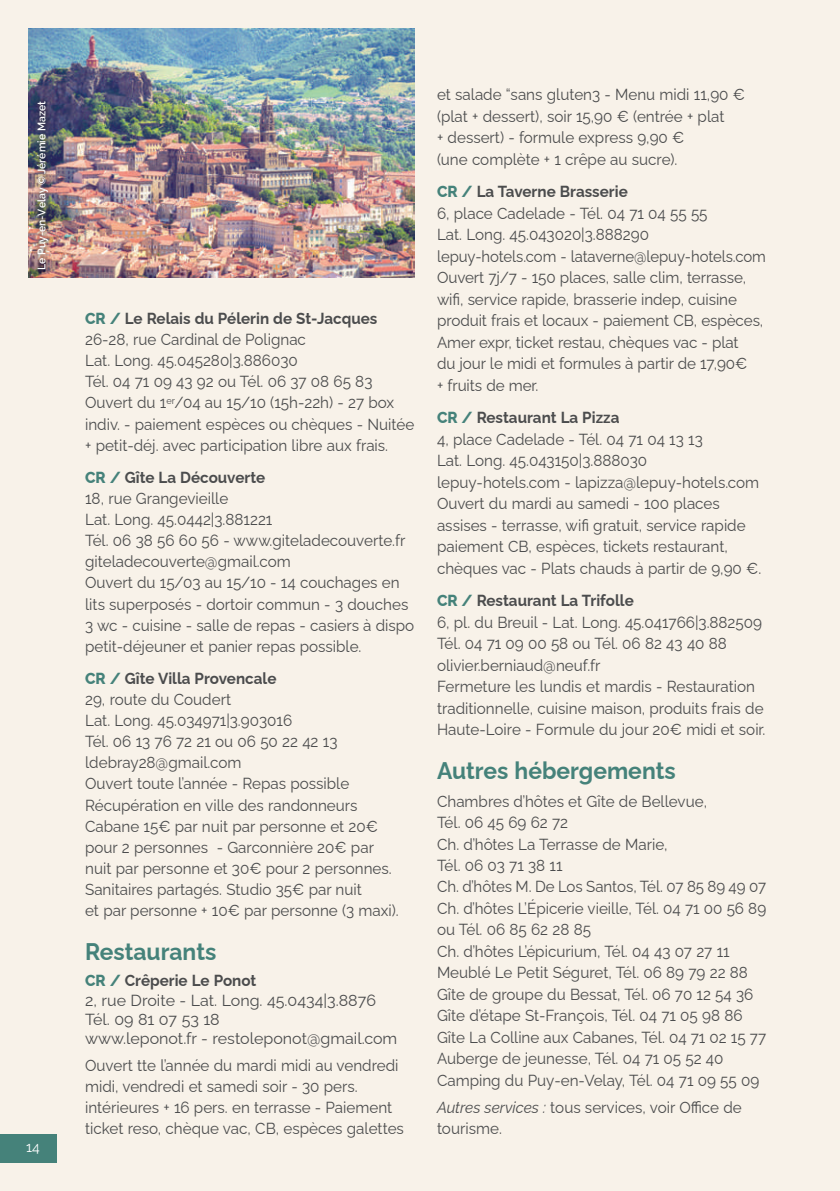
<style>
.page{position:relative;width:840px;height:1191px;background:#fff}
.page>*{position:absolute;margin:0;border:0;box-sizing:border-box;transform-origin:0 0}
.t1{font:700 24px "Raleway";color:#45827a;scale:.95 1}
.t2{font:16px/21.4px "Raleway";color:#4b4c4d;scale:.95 1}
.t3{font:16px/19.2px "Raleway";color:#4b4c4d}
.t4{font:14px "Raleway";color:#fff}
.t5{font:600 11px "Raleway";color:#fff;scale:.95 1}
.s1{font-weight:800;color:#45827a}
.s2{font-weight:700}
.s3{font-style:italic}
</style>
<div class="page">
<div style="left:0;top:0;width:839px;height:1191px;background:#f8f2e9"></div>
<div style="left:0;top:1134px;width:57px;height:28px;background:#45827a"></div>
<img style="left:28px;top:28px;width:386px;height:250px">
<img style="left:32px;top:96px;width:21px;height:179px">
<p class="t5" style="left:35px;top:270px;width:179px;rotate:-90deg">Le Puy-en-Velay © Jérémie Mazet</p>
<p class="t4" style="left:26px;top:1135px;width:15px">14</p>
<p class="t2" style="left:85px;top:306px;width:348px"><span class="s1">CR /</span> <span class="s2">Le Relais du Pélerin de St-Jacques </span>26-28, rue Cardinal de Polignac<br>Lat. Long. 45.045280|3.886030<br>Tél. 04 71 09 43 92 ou Tél. 06 37 08 65 83<br>Ouvert du 1<sup>er</sup>/04 au 15/10 (15h-22h) - 27 box indiv. - paiement espèces ou chèques - Nuitée + petit-déj. avec participation libre aux frais.</p>
<p class="t2" style="left:85px;top:465px;width:348px"><span class="s1">CR /</span> <span class="s2">Gîte La Découverte<br></span>18, rue Grangevieille<br>Lat. Long. 45.0442|3.881221<br>Tél. 06 38 56 60 56 - www.giteladecouverte.fr giteladecouverte@gmail.com<br>Ouvert du 15/03 au 15/10 - 14 couchages en lits superposés - dortoir commun - 3 douches 3 wc - cuisine - salle de repas - casiers à dispo petit-déjeuner et panier repas possible.</p>
<p class="t2" style="left:85px;top:666px;width:331px"><span class="s1">CR /</span> <span class="s2">Gîte Villa Provencale<br></span>29, route du Coudert<br>Lat. Long. 45.034971|3.903016<br>Tél. 06 13 76 72 21 ou 06 50 22 42 13 ldebray28@gmail.com<br>Ouvert toute l’année - Repas possible Récupération en ville des randonneurs Cabane 15€ par nuit par personne et 20€ pour 2 personnes - Garconnière 20€ par nuit par personne et 30€ pour 2 personnes.<br>Sanitaires partagés. Studio 35€ par nuit<br>et par personne + 10€ par personne (3 maxi).</p>
<h1 class="t1" style="left:85px;top:932px;width:140px">Restaurants</h1>
<p class="t3" style="left:85px;top:969px;width:313px"><span class="s1">CR /</span> <span class="s2">Crêperie Le Ponot<br></span>2, rue Droite - Lat. Long. 45.0434|3.8876<br>Tél. 09 81 07 53 18<br>www.leponot.fr - restoleponot@gmail.com</p>
<p class="t2" style="left:85px;top:1053px;width:337px">Ouvert tte l’année du mardi midi au vendredi midi, vendredi et samedi soir - 30 pers. intérieures + 16 pers. en terrasse - Paiement ticket reso, chèque vac, CB, espèces galettes</p>
<p class="t2" style="left:437px;top:82px;width:325px">et salade “sans gluten3 - Menu midi 11,90 € (plat + dessert), soir 15,90 € (entrée + plat<br>+ dessert) - formule express 9,90 €<br>(une complète + 1 crêpe au sucre).</p>
<p class="t2" style="left:437px;top:179px;width:347px"><span class="s1">CR /</span> <span class="s2">La Taverne Brasserie<br></span>6, place Cadelade - Tél. 04 71 04 55 55<br>Lat. Long. 45.043020|3.888290 lepuy-hotels.com - lataverne@lepuy-hotels.com Ouvert 7j/7 - 150 places, salle clim, terrasse, wifi, service rapide, brasserie indep, cuisine produit frais et locaux - paiement CB, espèces, Amer expr, ticket restau, chèques vac - plat<br>du jour le midi et formules à partir de 17,90€<br>+ fruits de mer.</p>
<p class="t2" style="left:437px;top:405px;width:342px"><span class="s1">CR /</span> <span class="s2">Restaurant La Pizza<br></span>4, place Cadelade - Tél. 04 71 04 13 13<br>Lat. Long. 45.043150|3.888030 lepuy-hotels.com - lapizza@lepuy-hotels.com Ouvert du mardi au samedi - 100 places assises - terrasse, wifi gratuit, service rapide paiement CB, espèces, tickets restaurant, chèques vac - Plats chauds à partir de 9,90 €.</p>
<p class="t2" style="left:437px;top:588px;width:347px"><span class="s1">CR /</span> <span class="s2">Restaurant La Trifolle<br></span>6, pl. du Breuil - Lat. Long. 45.041766|3.882509<br>Tél. 04 71 09 00 58 ou Tél. 06 82 43 40 88 olivier.berniaud@neuf.fr<br>Fermeture les lundis et mardis - Restauration traditionnelle, cuisine maison, produits frais de Haute-Loire - Formule du jour 20€ midi et soir.</p>
<h1 class="t1" style="left:437px;top:752px;width:253px">Autres hébergements</h1>
<p class="t2" style="left:437px;top:788px;width:348px">Chambres d’hôtes et Gîte de Bellevue,<br>Tél. 06 45 69 62 72<br>Ch. d’hôtes La Terrasse de Marie,<br>Tél. 06 03 71 38 11<br>Ch. d’hôtes M. De Los Santos, Tél. 07 85 89 49 07<br>Ch. d’hôtes L’Épicerie vieille, Tél. 04 71 00 56 89 ou Tél. 06 85 62 28 85<br>Ch. d’hôtes L’épicurium, Tél. 04 43 07 27 11<br>Meublé Le Petit Séguret, Tél. 06 89 79 22 88<br>Gîte de groupe du Bessat, Tél. 06 70 12 54 36<br>Gîte d’étape St-François, Tél. 04 71 05 98 86<br>Gîte La Colline aux Cabanes, Tél. 04 71 02 15 77<br>Auberge de jeunesse, Tél. 04 71 05 52 40<br>Camping du Puy-en-Velay, Tél. 04 71 09 55 09</p>
<p class="t2" style="left:437px;top:1094px;width:322px"><span class="s3">Autres services :</span> tous services, voir Office de tourisme.</p>
</div>
